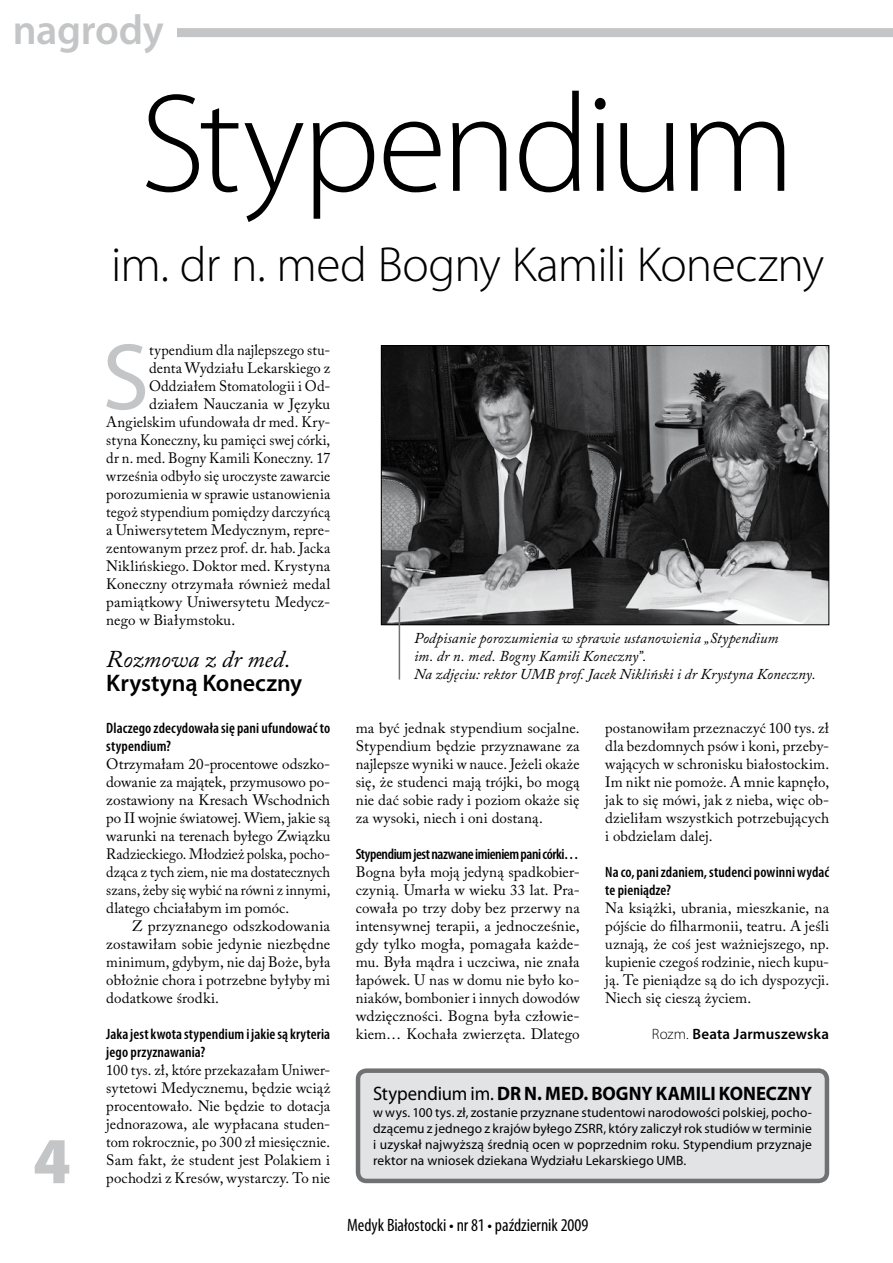
<style>
.page{position:relative;width:893px;height:1263px;background:#fff}
.page>*{position:absolute;margin:0;border:0;box-sizing:border-box;transform-origin:0 0}
.t1{font:300 141px "Myriad Pro";letter-spacing:-.03em;color:#000}
.t2{font:95.1px "Myriad Pro";color:#c4c5c6}
.t3{font:900 66px "Myriad Pro";color:#c4c5c6}
.t4{font:300 49.5px "Myriad Pro";letter-spacing:-.015em;color:#000}
.t5{font:600 42px "Myriad Pro";letter-spacing:-.01em;color:#c4c5c6}
.t6{font:600 24px "Myriad Pro";letter-spacing:-.005em;color:#000}
.t7{font:italic 24px "Adobe Caslon Pro";color:#000}
.t8{font:700 19.5px "Myriad Pro";color:#000;scale:.96 1}
.t9{font:condensed 18px "Myriad Pro";color:#000}
.t10{font:15px/18px "Adobe Caslon Pro";letter-spacing:.005em;color:#000;text-align:justify}
.t11{font:15px/18px "Adobe Caslon Pro";letter-spacing:.005em;color:#000;text-align:justify;scale:.96 1}
.t12{font:600 condensed 15px/18px "Myriad Pro";letter-spacing:.005em;color:#000}
.t13{font:italic 15px/18px "Adobe Caslon Pro";letter-spacing:.005em;color:#000}
.t14{font:15px "Adobe Caslon Pro";letter-spacing:.005em;color:#000;scale:.95 1}
.t15{font:600 condensed 15px "Myriad Pro";letter-spacing:-.03em;color:#000}
.t16{font:600 15px "Myriad Pro";letter-spacing:.01em;color:#000}
.t17{font:13.5px/16.2px "Myriad Pro";letter-spacing:.005em;color:#000;text-align:justify}
.s1{font-weight:300}
.s2{font-weight:400}
</style>
<div class="page">
<div style="left:0;top:28px;width:893px;height:9px;background:#c4c5c6"></div>
<div style="left:0;top:0;width:177px;height:57px;background:#fff"></div>
<img style="left:383px;top:347px;width:444px;height:276px">
<div style="left:381px;top:345px;width:448px;height:280px;border:1px solid #000"></div>
<div style="left:358px;top:1071px;width:469px;height:110px;background:#e2e3e4;border-radius:9px"></div>
<div style="left:356px;top:1068px;width:473px;height:115px;border:4px solid #707172;border-radius:9px"></div>
<hr style="left:399px;top:607px;width:1px;height:72px;background:#707172">
<h3 class="t5" style="left:13px;top:3px;width:153px">nagrody</h3>
<h3 class="t3" style="left:33px;top:1117px;width:39px">4</h3>
<h1 class="t1" style="left:140px;top:59px;width:656px">Stypendium</h1>
<h3 class="t4" style="left:111px;top:235px;width:714px">im. dr n. med Bogny Kamili Koneczny</h3>
<h2 class="t2" style="left:102px;top:319px;width:48px">S</h2>
<p class="t11" style="left:149px;top:341px;width:190px">typendium dla najlepszego stu-</p>
<p class="t10" style="left:149px;top:359px;width:183px">denta Wydziału Lekarskiego z</p>
<p class="t10" style="left:149px;top:377px;width:183px">Oddziałem Stomatologii i Od-</p>
<p class="t10" style="left:149px;top:395px;width:183px">działem Nauczania w Języku</p>
<p class="t10" style="left:106px;top:413px;width:225px">Angielskim ufundowała dr med. Kry-</p>
<p class="t14" style="left:106px;top:431px;width:237px">styna Koneczny, ku pamięci swej córki,</p>
<p class="t11" style="left:106px;top:449px;width:235px">dr n. med. Bogny Kamili Koneczny. 17</p>
<p class="t11" style="left:106px;top:467px;width:235px">września odbyło się uroczyste zawarcie</p>
<p class="t10" style="left:106px;top:485px;width:225px">porozumienia w sprawie ustanowienia</p>
<p class="t14" style="left:106px;top:503px;width:237px">tegoż stypendium pomiędzy darczyńcą</p>
<p class="t10" style="left:106px;top:521px;width:225px">a Uniwersytetem Medycznym, repre-</p>
<p class="t10" style="left:106px;top:539px;width:225px">zentowanym przez prof. dr. hab. Jacka</p>
<p class="t10" style="left:106px;top:557px;width:225px">Niklińskiego. Doktor med. Krystyna</p>
<p class="t10" style="left:106px;top:575px;width:225px">Koneczny otrzymała również medal</p>
<p class="t10" style="left:106px;top:593px;width:225px">pamiątkowy Uniwersytetu Medycz-</p>
<p class="t10" style="left:106px;top:611px;width:130px">nego w Białymstoku.</p>
<h3 class="t7" style="left:106px;top:645px;width:186px">Rozmowa z dr med.</h3>
<h3 class="t6" style="left:106px;top:668px;width:197px">Krystyną Koneczny</h3>
<p class="t12" style="left:106px;top:719px;width:225px">Dlaczego zdecydowała się pani ufundować to stypendium?</p>
<p class="t10" style="left:106px;top:755px;width:225px">Otrzymałam 20-procentowe odszko&shy;dowanie za majątek, przymusowo po&shy;zostawiony na Kresach Wschodnich po II wojnie światowej. Wiem, jakie są warunki na terenach byłego Związku Radzieckiego. Młodzież polska, pocho&shy;dząca z tych ziem, nie ma dostatecznych szans, żeby się wybić na równi z innymi, dlatego chciałabym im pomóc.</p>
<p class="t10" style="left:106px;top:917px;width:225px;text-indent:26px">Z przyznanego odszkodowania zostawiłam sobie jedynie niezbędne minimum, gdybym, nie daj Boże, była obłożnie chora i potrzebne byłyby mi dodatkowe środki.</p>
<p class="t12" style="left:106px;top:1025px;width:225px">Jaka jest kwota stypendium i jakie są kryteria jego przyznawania?</p>
<p class="t11" style="left:106px;top:1061px;width:235px">100 tys. zł, które przekazałam Uniwer&shy;sytetowi Medycznemu, będzie wciąż procentowało. Nie będzie to dotacja jednorazowa, ale wypłacana studen&shy;tom rokrocznie, po 300 zł miesięcznie.<br>Sam fakt, że student jest Polakiem i pochodzi z Kresów, wystarczy. To nie</p>
<p class="t13" style="left:414px;top:629px;width:403px">Podpisanie porozumienia w sprawie ustanowienia „Stypendium<br>im. dr n. med. Bogny Kamili Koneczny”.<br>Na zdjęciu: rektor UMB prof. Jacek Nikliński i dr Krystyna Koneczny.</p>
<p class="t10" style="left:356px;top:719px;width:225px">ma być jednak stypendium socjalne.<br>Stypendium będzie przyznawane za najlepsze wyniki w nauce. Jeżeli okaże się, że studenci mają trójki, bo mogą nie dać sobie rady i poziom okaże się za wysoki, niech i oni dostaną.</p>
<p class="t15" style="left:356px;top:845px;width:225px">Stypendium jest nazwane imieniem pani córki…</p>
<p class="t10" style="left:356px;top:863px;width:225px">Bogna była moją jedyną spadkobier&shy;czynią. Umarła w wieku 33 lat. Pra&shy;cowała po trzy doby bez przerwy na intensywnej terapii, a jednocześnie, gdy tylko mogła, pomagała każde&shy;mu. Była mądra i uczciwa, nie znała łapówek. U nas w domu nie było ko&shy;niaków, bombonier i innych dowodów wdzięczności. Bogna była człowie&shy;kiem… Kochała zwierzęta. Dlatego</p>
<p class="t10" style="left:605px;top:719px;width:225px">postanowiłam przeznaczyć 100 tys. zł dla bezdomnych psów i koni, przeby&shy;wających w schronisku białostockim.<br>Im nikt nie pomoże. A mnie kapnęło, jak to się mówi, jak z nieba, więc ob&shy;dzieliłam wszystkich potrzebujących i obdzielam dalej.</p>
<p class="t12" style="left:605px;top:863px;width:225px">Na co, pani zdaniem, studenci powinni wydać te pieniądze?</p>
<p class="t10" style="left:605px;top:899px;width:225px">Na książki, ubrania, mieszkanie, na pójście do filharmonii, teatru. A jeśli uznają, że coś jest ważniejszego, np. kupienie czegoś rodzinie, niech kupu&shy;ją. Te pieniądze są do ich dyspozycji.<br>Niech się cieszą życiem.</p>
<p class="t16" style="left:652px;top:1024px;width:179px"><span class="s1">Rozm.</span> Beata Jarmuszewska</p>
<h3 class="t8" style="left:373px;top:1081px;width:459px"><span class="s2">Stypendium im.</span> DR N. MED. BOGNY KAMILI KONECZNY</h3>
<p class="t17" style="left:373px;top:1104px;width:440px">w wys. 100 tys. zł, zostanie przyznane studentowi narodowości polskiej, pocho&shy;dzącemu z jednego z krajów byłego ZSRR, który zaliczył rok studiów w terminie i uzyskał najwyższą średnią ocen w poprzednim roku. Stypendium przyznaje rektor na wniosek dziekana Wydziału Lekarskiego UMB.</p>
<p class="t9" style="left:347px;top:1214px;width:243px">Medyk Białostocki • nr 81 • październik 2009</p>
</div>
